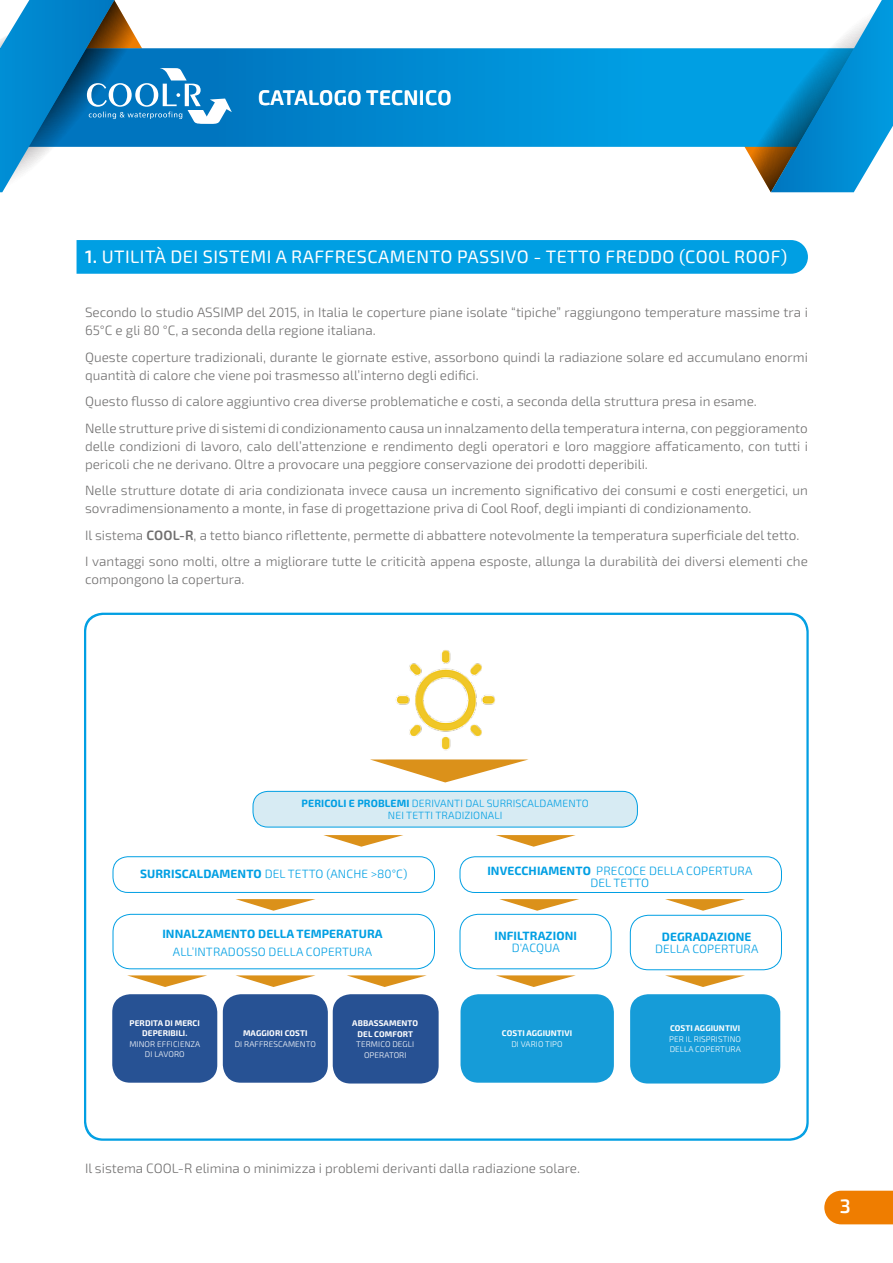
<style>
.page{position:relative;width:893px;height:1263px;background:#fff}
.page>*{position:absolute;margin:0;border:0;box-sizing:border-box;transform-origin:0 0}
.t1{font:600 21px "Exo 2.0";letter-spacing:.015em;color:#fff}
.t2{font:600 19.5px "Exo 2.0";color:#fff}
.t3{font:18px "Exo 2.0";letter-spacing:.025em;color:#fff}
.t4{font:300 13.5px/18px "Exo 2.0";color:#706f6f}
.t5{font:300 12px/12px "Exo 2.0";letter-spacing:.01em;color:#009fe3;text-align:center}
.t6{font:700 12px "Exo 2.0";letter-spacing:.01em;color:#009fe3}
.t7{font:300 10.5px/12px "Exo 2.0";letter-spacing:.01em;color:#009fe3;text-align:center}
.t8{font:300 8.25px/10.5px "Exo 2.0";letter-spacing:.01em;color:#fff;text-align:center}
.t9{font:700 8.25px/10.5px "Exo 2.0";letter-spacing:.01em;color:#fff;text-align:center}
.s1{font-weight:600}
.s2{font-weight:700}
</style>
<div class="page">
<div style="left:824px;top:1191px;width:69px;height:33px;background:#ef7d00"></div>
<img style="left:395px;top:650px;width:100px;height:101px">
<div style="left:112px;top:994px;width:105px;height:89px;background:#275294;border-radius:18px"></div>
<div style="left:223px;top:994px;width:105px;height:89px;background:#275294;border-radius:18px"></div>
<div style="left:333px;top:994px;width:106px;height:89px;background:#275193;border-radius:18px"></div>
<div style="left:460px;top:994px;width:154px;height:89px;background:#169cd8;border-radius:18px"></div>
<div style="left:630px;top:994px;width:150px;height:89px;background:#169cd8;border-radius:18px"></div>
<svg style="left:370px;top:759px;width:159px;height:23px"></svg>
<svg style="left:323px;top:835px;width:80px;height:12px"></svg>
<svg style="left:236px;top:899px;width:79px;height:12px"></svg>
<svg style="left:127px;top:975px;width:80px;height:12px"></svg>
<svg style="left:236px;top:975px;width:79px;height:12px"></svg>
<svg style="left:347px;top:975px;width:80px;height:12px"></svg>
<svg style="left:496px;top:975px;width:80px;height:12px"></svg>
<svg style="left:665px;top:975px;width:80px;height:12px"></svg>
<svg style="left:499px;top:899px;width:80px;height:12px"></svg>
<svg style="left:665px;top:899px;width:80px;height:12px"></svg>
<svg style="left:496px;top:835px;width:80px;height:12px"></svg>
<svg style="left:232px;top:48px;width:512px;height:99px;background:#018fd5"></svg>
<svg style="left:744px;top:0;width:149px;height:192px"></svg>
<svg style="left:0;top:0;width:232px;height:192px"></svg>
<div style="left:77px;top:240px;width:731px;height:34px;background:#009fe3"></div>
<div style="left:253px;top:791px;width:384px;height:36px;background:#d7ebf3;border-radius:15px"></div>
<div style="left:253px;top:791px;width:385px;height:36px;border:1px solid #009fe3;border-radius:15px"></div>
<div style="left:113px;top:856px;width:322px;height:37px;border:1px solid #009fe3;border-radius:15px"></div>
<div style="left:113px;top:914px;width:322px;height:55px;border:1px solid #009fe3;border-radius:18px"></div>
<div style="left:460px;top:914px;width:151px;height:55px;border:1px solid #009fe3;border-radius:18px"></div>
<div style="left:630px;top:915px;width:152px;height:55px;border:1px solid #009fe3;border-radius:18px"></div>
<div style="left:460px;top:856px;width:322px;height:37px;border:1px solid #009fe3;border-radius:15px"></div>
<div style="left:259px;top:795px;width:372px;height:28px;background:#d7ebf3"></div>
<h1 class="t1" style="left:258px;top:85px;width:195px">CATALOGO TECNICO</h1>
<h3 class="t3" style="left:85px;top:246px;width:704px"><span class="s1">1.</span> UTILITÀ DEI SISTEMI A RAFFRESCAMENTO PASSIVO - TETTO FREDDO (COOL ROOF)</h3>
<p class="t4" style="left:85px;top:304px;width:724px">Secondo lo studio ASSIMP del 2015, in Italia le coperture piane isolate “tipiche” raggiungono temperature massime tra i<br>65°C e gli 80 °C, a seconda della regione italiana.</p>
<p class="t4" style="left:85px;top:348px;width:724px">Queste coperture tradizionali, durante le giornate estive, assorbono quindi la radiazione solare ed accumulano enormi quantità di calore che viene poi trasmesso all’interno degli edifici.</p>
<p class="t4" style="left:85px;top:388px;width:724px;line-height:26.5px">Questo flusso di calore aggiuntivo crea diverse problematiche e costi, a seconda della struttura presa in esame.<br>Nelle strutture prive di sistemi di condizionamento causa un innalzamento della temperatura interna, con peggioramento</p>
<p class="t4" style="left:85px;top:437px;width:724px">delle condizioni di lavoro, calo dell’attenzione e rendimento degli operatori e loro maggiore affaticamento, con tutti i pericoli che ne derivano. Oltre a provocare una peggiore conservazione dei prodotti deperibili.</p>
<p class="t4" style="left:85px;top:482px;width:724px">Nelle strutture dotate di aria condizionata invece causa un incremento significativo dei consumi e costi energetici, un sovradimensionamento a monte, in fase di progettazione priva di Cool Roof, degli impianti di condizionamento.</p>
<p class="t4" style="left:85px;top:522px;width:724px;line-height:26.5px">Il sistema <span class="s1">COOL-R</span>, a tetto bianco riflettente, permette di abbattere notevolmente la temperatura superficiale del tetto.<br>I vantaggi sono molti, oltre a migliorare tutte le criticità appena esposte, allunga la durabilità dei diversi elementi che</p>
<p class="t4" style="left:85px;top:571px;width:161px">compongono la copertura.</p>
<p class="t7" style="left:302px;top:797px;width:289px"><span class="s2">PERICOLI E PROBLEMI</span> DERIVANTI DAL SURRISCALDAMENTO<br>NEI TETTI TRADIZIONALI</p>
<p class="t5" style="left:140px;top:868px;width:269px"><span class="s2">SURRISCALDAMENTO</span> DEL TETTO (ANCHE &gt;80°C)</p>
<p class="t5" style="left:487px;top:865px;width:267px"><span class="s2">INVECCHIAMENTO</span> PRECOCE DELLA COPERTURA<br>DEL TETTO</p>
<p class="t6" style="left:162px;top:926px;width:222px">INNALZAMENTO DELLA TEMPERATURA</p>
<p class="t5" style="left:173px;top:946px;width:201px">ALL’INTRADOSSO DELLA COPERTURA</p>
<p class="t6" style="left:494px;top:929px;width:84px">INFILTRAZIONI</p>
<p class="t5" style="left:512px;top:942px;width:49px">D'ACQUA</p>
<p class="t6" style="left:662px;top:930px;width:91px">DEGRADAZIONE</p>
<p class="t5" style="left:655px;top:943px;width:105px">DELLA COPERTURA</p>
<p class="t9" style="left:130px;top:1018px;width:72px">PERDITA DI MERCI<br>DEPERIBILI.</p>
<p class="t8" style="left:129px;top:1039px;width:72px">MINOR EFFICIENZA<br>DI LAVORO</p>
<p class="t9" style="left:243px;top:1028px;width:66px">MAGGIORI COSTI</p>
<p class="t8" style="left:235px;top:1039px;width:83px">DI RAFFRESCAMENTO</p>
<p class="t9" style="left:352px;top:1018px;width:67px">ABBASSAMENTO<br>DEL COMFORT</p>
<p class="t8" style="left:356px;top:1039px;width:59px">TERMICO DEGLI<br>OPERATORI</p>
<p class="t9" style="left:502px;top:1028px;width:72px">COSTI AGGIUNTIVI</p>
<p class="t8" style="left:511px;top:1039px;width:53px">DI VARIO TIPO</p>
<p class="t9" style="left:670px;top:1023px;width:72px">COSTI AGGIUNTIVI</p>
<p class="t8" style="left:669px;top:1034px;width:73px;text-align:left">PER IL RISPRISTINO<br>DELLA COPERTURA</p>
<p class="t4" style="left:85px;top:1159px;width:497px">Il sistema COOL-R elimina o minimizza i problemi derivanti dalla radiazione solare.</p>
<h2 class="t2" style="left:840px;top:1195px;width:12px">3</h2>
</div>
